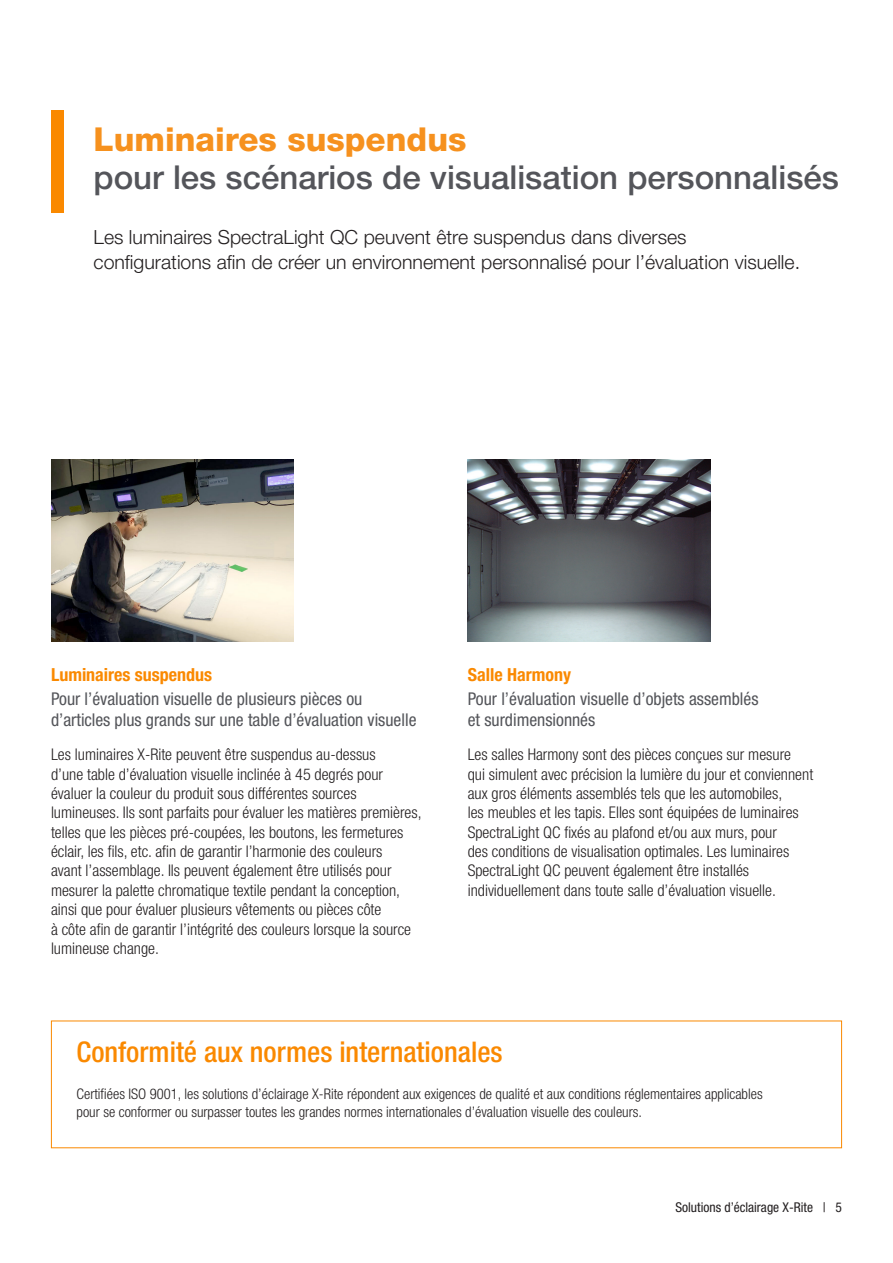
<style>
.page{position:relative;width:893px;height:1263px;background:#fff}
.page>*{position:absolute;margin:0;border:0;box-sizing:border-box;transform-origin:0 0}
.t1{font:500 33px/37.5px "Helvetica Neue LT Std";color:#54555a}
.H11{font:500 condensed 28.5px "Helvetica Neue LT Std";color:#fa8900}
.T3{font:300 19.5px/25.5px "Helvetica Neue LT Std";color:#231f20}
.H7{font:700 condensed 18px "Helvetica Neue LT Std";color:#fa8900}
.H8{font:condensed 17.7px/20.7px "Helvetica Neue LT Std";color:#54555a}
.T4{font:300 condensed 16.2px/19.4px "Helvetica Neue LT Std";color:#231f20}
.T6{font:300 condensed 14.7px/17.5px "Helvetica Neue LT Std";color:#231f20}
.t2{font:condensed 13.5px "Helvetica Neue LT Std";color:#231f20}
.s1{font-weight:800;color:#f6911e}
</style>
<div class="page">
<img style="left:468px;top:459px;width:243px;height:182px">
<div style="left:51px;top:111px;width:13px;height:102px;background:#fa8900"></div>
<img style="left:51px;top:459px;width:243px;height:182px">
<h6 class="t1" style="left:94px;top:120px;width:747px"><span class="s1">Luminaires suspendus<br></span>pour les scénarios de visualisation personnalisés</h6>
<p class="T3" style="left:94px;top:223px;width:708px">Les luminaires SpectraLight QC peuvent être suspendus dans diverses configurations afin de créer un environnement personnalisé pour l’évaluation visuelle.</p>
<p class="H7" style="left:51px;top:663px;width:163px">Luminaires suspendus</p>
<p class="H8" style="left:51px;top:689px;width:367px">Pour l’évaluation visuelle de plusieurs pièces ou d’articles plus grands sur une table d’évaluation visuelle</p>
<p class="T4" style="left:51px;top:745px;width:372px">Les luminaires X-Rite peuvent être suspendus au-dessus<br>d’une table d’évaluation visuelle inclinée à 45 degrés pour évaluer la couleur du produit sous différentes sources lumineuses. Ils sont parfaits pour évaluer les matières premières, telles que les pièces pré-coupées, les boutons, les fermetures éclair, les fils, etc. afin de garantir l’harmonie des couleurs<br>avant l’assemblage. Ils peuvent également être utilisés pour mesurer la palette chromatique textile pendant la conception, ainsi que pour évaluer plusieurs vêtements ou pièces côte<br>à côte afin de garantir l’intégrité des couleurs lorsque la source lumineuse change.</p>
<p class="H7" style="left:468px;top:663px;width:105px">Salle Harmony</p>
<p class="H8" style="left:468px;top:689px;width:292px">Pour l’évaluation visuelle d’objets assemblés et surdimensionnés</p>
<p class="T4" style="left:468px;top:745px;width:347px">Les salles Harmony sont des pièces conçues sur mesure<br>qui simulent avec précision la lumière du jour et conviennent aux gros éléments assemblés tels que les automobiles,<br>les meubles et les tapis. Elles sont équipées de luminaires SpectraLight QC fixés au plafond et/ou aux murs, pour<br>des conditions de visualisation optimales. Les luminaires SpectraLight QC peuvent également être installés individuellement dans toute salle d’évaluation visuelle.</p>
<p class="H11" style="left:77px;top:1035px;width:428px">Conformité aux normes internationales</p>
<p class="T6" style="left:77px;top:1085px;width:688px">Certifiées ISO 9001, les solutions d’éclairage X-Rite répondent aux exigences de qualité et aux conditions réglementaires applicables pour se conformer ou surpasser toutes les grandes normes internationales d’évaluation visuelle des couleurs.</p>
<p class="t2" style="left:675px;top:1199px;width:168px">Solutions d’éclairage X-Rite | 5</p>
</div>
